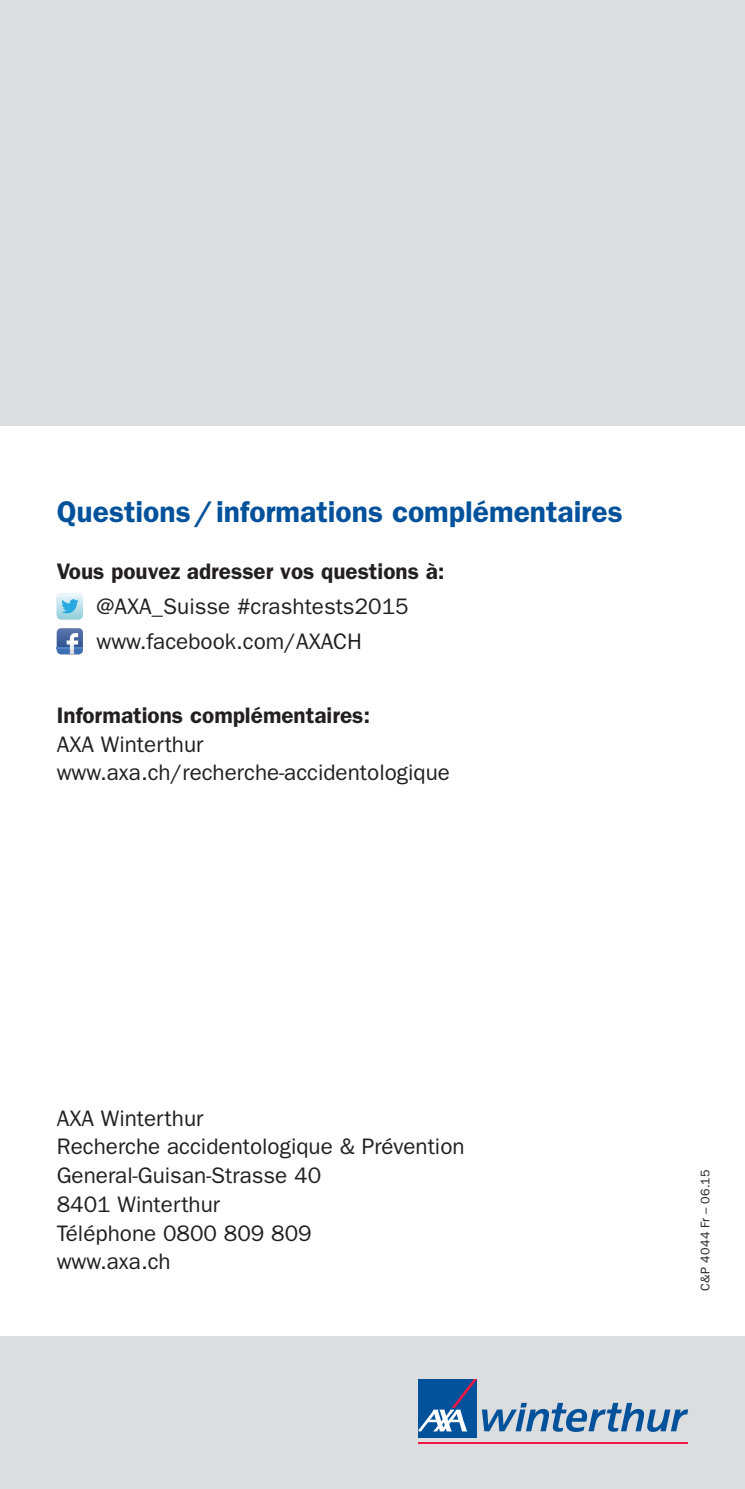
<style>
.page{position:relative;width:745px;height:1489px;background:#fff}
.page>*{position:absolute;margin:0;border:0;box-sizing:border-box;transform-origin:0 0}
.t1{font:600 30px "ITC Franklin Gothic Std";color:#01519b}
.t2{font:22.5px/28.8px "ITC Franklin Gothic Std";color:#231f20}
.t3{font:600 22.5px "ITC Franklin Gothic Std";color:#231f20}
.t4{font:12.5px "ITC Franklin Gothic Std";letter-spacing:.035em;color:#231f20}
</style>
<div class="page">
<div style="left:0;top:0;width:744px;height:425px;background:#dcdddf"></div>
<svg style="left:57px;top:593px;width:26px;height:26px"></svg>
<svg style="left:57px;top:628px;width:26px;height:26px"></svg>
<div style="left:0;top:1336px;width:744px;height:152px;background:#dcdddf"></div>
<div style="left:418px;top:1378px;width:59px;height:59px;background:#01519b"></div>
<hr style="left:418px;top:1441px;width:269px;height:1px;background:#ed1845">
<svg style="left:418px;top:1378px;width:269px;height:53px"></svg>
<h1 class="t1" style="left:57px;top:493px;width:567px">Questions/informations complémentaires</h1>
<p class="t3" style="left:57px;top:558px;width:389px">Vous pouvez adresser vos questions à:</p>
<p class="t2" style="left:96px;top:589px;width:313px;line-height:35px">@AXA_Suisse #crashtests2015 www.facebook.com/AXACH</p>
<p class="t3" style="left:57px;top:701px;width:315px">Informations complémentaires:</p>
<p class="t2" style="left:57px;top:729px;width:394px">AXA Winterthur www.axa.ch/recherche-accidentologique</p>
<p class="t2" style="left:57px;top:1103px;width:409px">AXA Winterthur<br>Recherche accidentologique &amp; Prévention<br>General-Guisan-Strasse 40<br>8401 Winterthur<br>Téléphone 0800 809 809<br>www.axa.ch</p>
<p class="t4" style="left:697px;top:1290px;width:123px;rotate:-90deg">C&amp;P 4044 Fr – 06.15</p>
</div>
